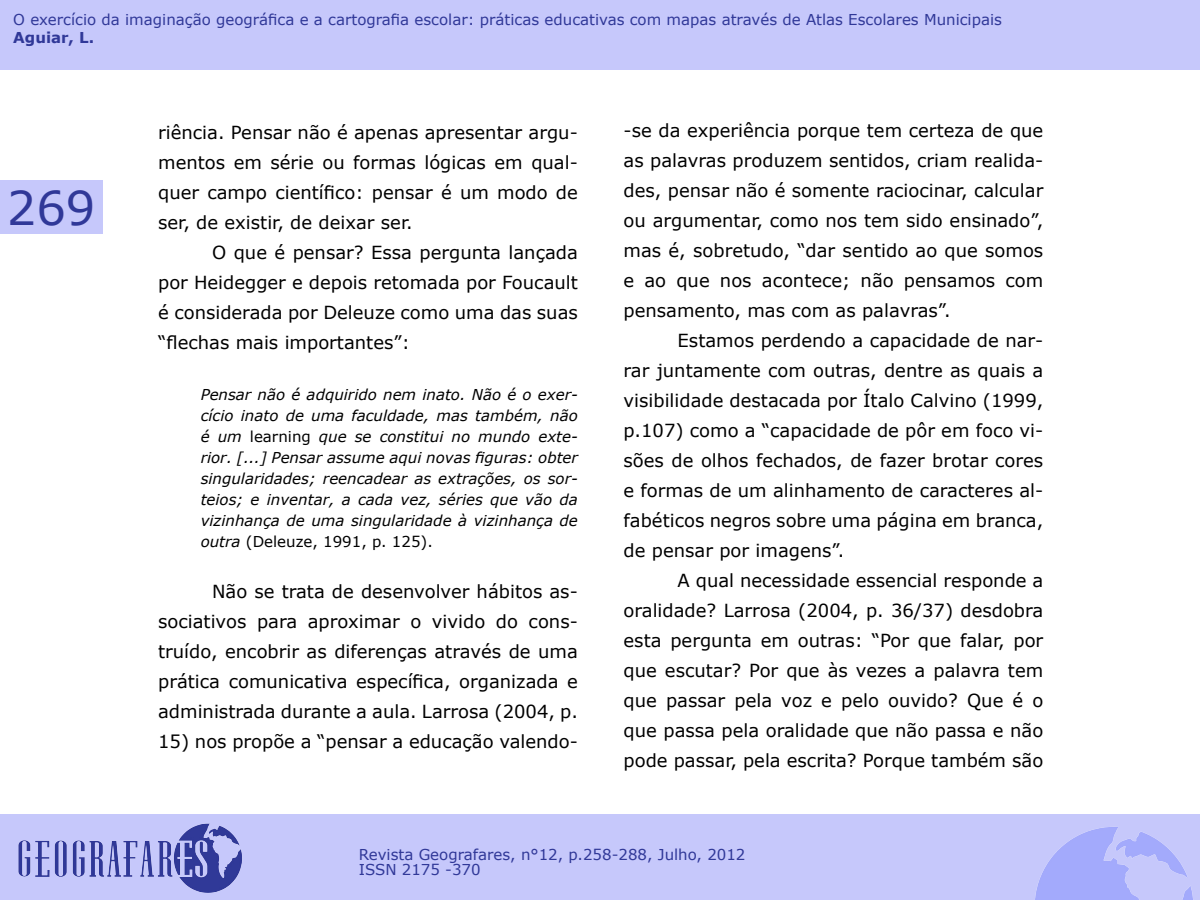
<style>
.page{position:relative;width:1200px;height:900px;background:#fff}
.page>*{position:absolute;margin:0;border:0;box-sizing:border-box;transform-origin:0 0}
.t1{font:46.5px "Verdana";color:#303898}
.t2{font:18px/30px "Verdana";color:#000;text-align:justify}
.t3{font:italic 15px/21px "Verdana";color:#000;text-align:justify}
.t4{font:15px/15px "Verdana";color:#303898}
.t5{font:700 15px "Verdana";color:#303898}
.s1{font-style:normal}
</style>
<div class="page">
<div style="left:0;top:180px;width:102px;height:54px;background:#c6c8fb"></div>
<div style="left:0;top:814px;width:1200px;height:86px;background:#c6c8fb"></div>
<img style="left:18px;top:823px;width:224px;height:70px">
<img style="left:1035px;top:827px;width:158px;height:73px">
<div style="left:0;top:0;width:1200px;height:69px;background:#c6c8fb"></div>
<p class="t4" style="left:13px;top:12px;width:990px">O exercício da imaginação geográfica e a cartografia escolar: práticas educativas com mapas através de Atlas Escolares Municipais</p>
<p class="t5" style="left:13px;top:27px;width:82px">Aguiar, L.</p>
<h1 class="t1" style="left:7px;top:176px;width:90px">269</h1>
<p class="t2" style="left:158px;top:117px;width:421px">riência. Pensar não é apenas apresentar argu&shy;mentos em série ou formas lógicas em qual&shy;quer campo científico: pensar é um modo de ser, de existir, de deixar ser.</p>
<p class="t2" style="left:158px;top:237px;width:421px;text-indent:54px">O que é pensar? Essa pergunta lançada por Heidegger e depois retomada por Foucault é considerada por Deleuze como uma das suas “flechas mais importantes”:</p>
<p class="t3" style="left:201px;top:384px;width:379px">Pensar não é adquirido nem inato. Não é o exer&shy;cício inato de uma faculdade, mas também, não é um <span class="s1">learning</span> que se constitui no mundo exte&shy;rior. [...] Pensar assume aqui novas figuras: obter singularidades; reencadear as extrações, os sor&shy;teios; e inventar, a cada vez, séries que vão da vizinhança de uma singularidade à vizinhança de outra <span class="s1">(Deleuze, 1991, p. 125).</span></p>
<p class="t2" style="left:158px;top:576px;width:421px;text-indent:54px">Não se trata de desenvolver hábitos as&shy;sociativos para aproximar o vivido do cons&shy;truído, encobrir as diferenças através de uma prática comunicativa específica, organizada e administrada durante a aula. Larrosa (2004, p.</p>
<p class="t2" style="left:158px;top:726px;width:421px">15) nos propõe a “pensar a educação valendo-</p>
<p class="t2" style="left:624px;top:115px;width:421px">-se da experiência porque tem certeza de que as palavras produzem sentidos, criam realida&shy;des, pensar não é somente raciocinar, calcular ou argumentar, como nos tem sido ensinado”, mas é, sobretudo, “dar sentido ao que somos e ao que nos acontece; não pensamos com pensamento, mas com as palavras”.</p>
<p class="t2" style="left:624px;top:325px;width:421px;text-indent:54px">Estamos perdendo a capacidade de nar&shy;rar juntamente com outras, dentre as quais a visibilidade destacada por Ítalo Calvino (1999, p.107) como a “capacidade de pôr em foco vi&shy;sões de olhos fechados, de fazer brotar cores e formas de um alinhamento de caracteres al&shy;fabéticos negros sobre uma página em branca, de pensar por imagens”.</p>
<p class="t2" style="left:624px;top:566px;width:421px;text-indent:54px">A qual necessidade essencial responde a oralidade? Larrosa (2004, p. 36/37) desdobra esta pergunta em outras: “Por que falar, por que escutar? Por que às vezes a palavra tem que passar pela voz e pelo ouvido? Que é o que passa pela oralidade que não passa e não pode passar, pela escrita? Porque também são</p>
<p class="t4" style="left:359px;top:847px;width:388px">Revista Geografares, n°12, p.258-288, Julho, 2012<br>ISSN 2175 -370</p>
</div>
